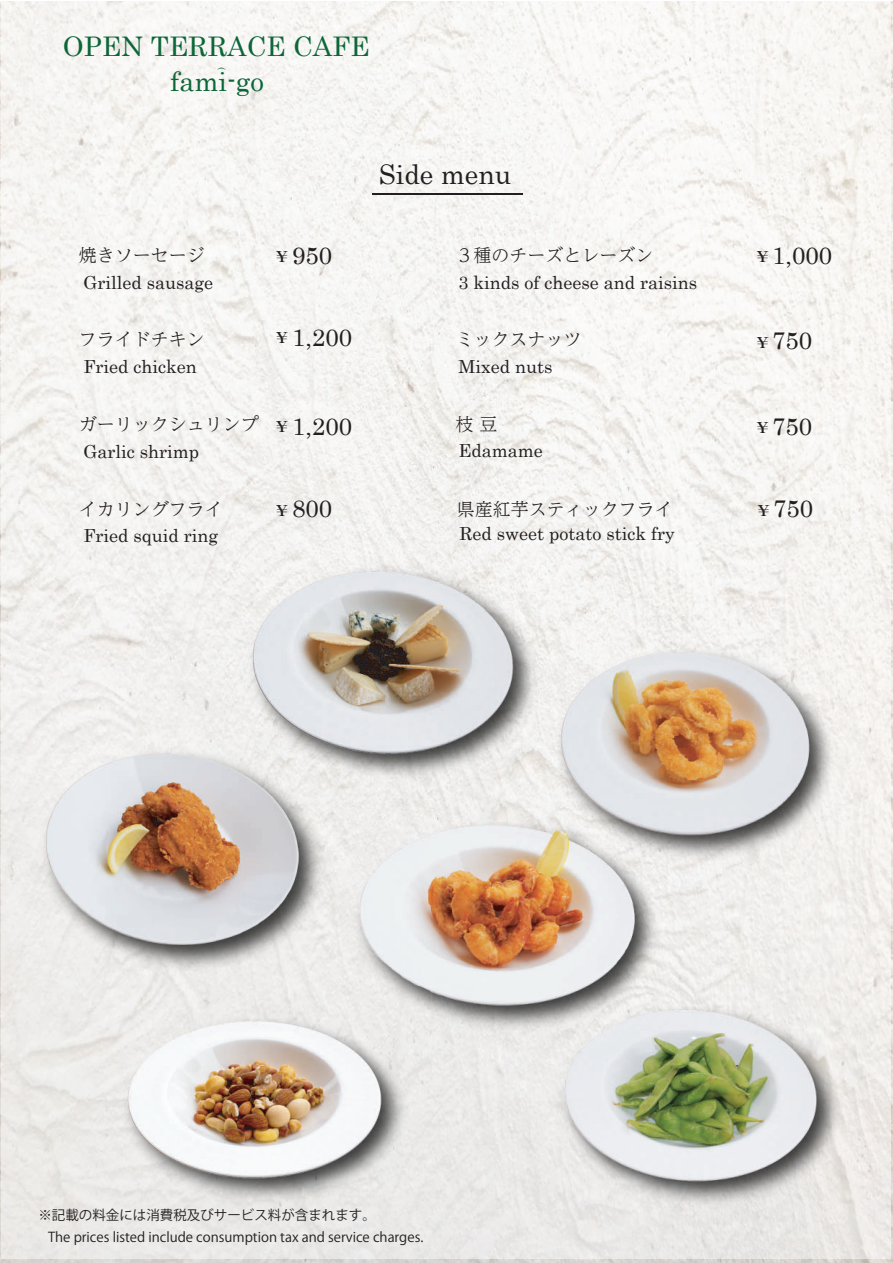
<style>
.page{position:relative;width:893px;height:1263px;background:#fff}
.page>*{position:absolute;margin:0;border:0;box-sizing:border-box;transform-origin:0 0}
.t1{font:27px/35.4px "Century";color:#0c6638;text-align:center}
.t2{font:27px "Century";color:#231f20}
.t3{font:24px "Century";color:#231f20}
.t4{font:18px "Century";color:#231f20}
.t5{font:300 18px "UD Reimin Pr 6 N";color:#231f20}
.t6{font:15px "HGP Mincho E";color:#231f20}
.t7{font:13.5px/21.5px "Koz Go Pr 6 N";color:#231f20}
.s1{font-family:"HGP Mincho E";font-size:15px}
</style>
<div class="page">
<div style="left:2px;top:0;width:889px;height:1259px;background:linear-gradient(to bottom,#f8f7f5,#ebe9e7)"></div>
<hr style="left:372px;top:194px;width:150px;height:1px;background:#231f20">
<img style="left:667px;top:845px;width:175px;height:22px">
<img style="left:520px;top:626px;width:330px;height:219px">
<img style="left:333px;top:560px;width:212px;height:226px">
<img style="left:230px;top:555px;width:301px;height:201px">
<img style="left:34px;top:950px;width:297px;height:28px">
<img style="left:14px;top:736px;width:319px;height:214px">
<img style="left:553px;top:1200px;width:297px;height:14px">
<img style="left:531px;top:974px;width:340px;height:226px">
<img style="left:424px;top:813px;width:243px;height:225px">
<img style="left:338px;top:798px;width:327px;height:218px">
<img style="left:115px;top:1197px;width:299px;height:14px">
<img style="left:98px;top:980px;width:326px;height:217px">
<svg style="left:218px;top:68px;width:8px;height:2px"></svg>
<h1 class="t1" style="left:63px;top:26px;width:308px">OPEN TERRACE CAFE fami-go</h1>
<h1 class="t2" style="left:379px;top:151px;width:134px">Side menu</h1>
<p class="t5" style="left:79px;top:240px;width:127px">焼きソーセージ</p>
<p class="t4" style="left:83px;top:267px;width:131px">Grilled sausage</p>
<h2 class="t3" style="left:274px;top:235px;width:59px"><span class="s1">￥</span> 950</h2>
<p class="t5" style="left:455px;top:240px;width:199px">３種のチーズとレーズン</p>
<p class="t4" style="left:458px;top:267px;width:240px">3 kinds of cheese and raisins</p>
<p class="t5" style="left:79px;top:324px;width:127px">フライドチキン</p>
<h2 class="t3" style="left:292px;top:317px;width:62px">1,200</h2>
<p class="t6" style="left:274px;top:330px;width:16px">￥</p>
<p class="t5" style="left:455px;top:324px;width:127px">ミックスナッツ</p>
<p class="t4" style="left:83px;top:351px;width:115px">Fried chicken</p>
<p class="t4" style="left:458px;top:351px;width:95px">Mixed nuts</p>
<p class="t5" style="left:79px;top:410px;width:181px">ガーリックシュリンプ</p>
<p class="t5" style="left:455px;top:410px;width:43px">枝 豆</p>
<h2 class="t3" style="left:292px;top:406px;width:62px">1,200</h2>
<p class="t6" style="left:274px;top:419px;width:16px">￥</p>
<p class="t4" style="left:83px;top:437px;width:117px">Garlic shrimp</p>
<p class="t4" style="left:458px;top:435px;width:86px">Edamame</p>
<h2 class="t3" style="left:772px;top:235px;width:62px">1,000</h2>
<p class="t6" style="left:755px;top:249px;width:16px">￥</p>
<h2 class="t3" style="left:772px;top:321px;width:42px">750</h2>
<p class="t6" style="left:755px;top:335px;width:16px">￥</p>
<h2 class="t3" style="left:772px;top:406px;width:42px">750</h2>
<p class="t6" style="left:755px;top:420px;width:16px">￥</p>
<p class="t5" style="left:79px;top:494px;width:145px">イカリングフライ</p>
<p class="t4" style="left:83px;top:521px;width:136px">Fried squid ring</p>
<h2 class="t3" style="left:292px;top:489px;width:42px">800</h2>
<p class="t6" style="left:274px;top:503px;width:16px">￥</p>
<p class="t5" style="left:457px;top:494px;width:217px">県産紅芋スティックフライ</p>
<h2 class="t3" style="left:756px;top:489px;width:59px"><span class="s1">￥</span>750</h2>
<p class="t4" style="left:459px;top:518px;width:217px">Red sweet potato stick fry</p>
<p class="t7" style="left:48px;top:1205px;width:377px;text-indent:-10px">※記載の料金には消費税及びサービス料が含まれます。<br>The prices listed include consumption tax and service charges.</p>
</div>
